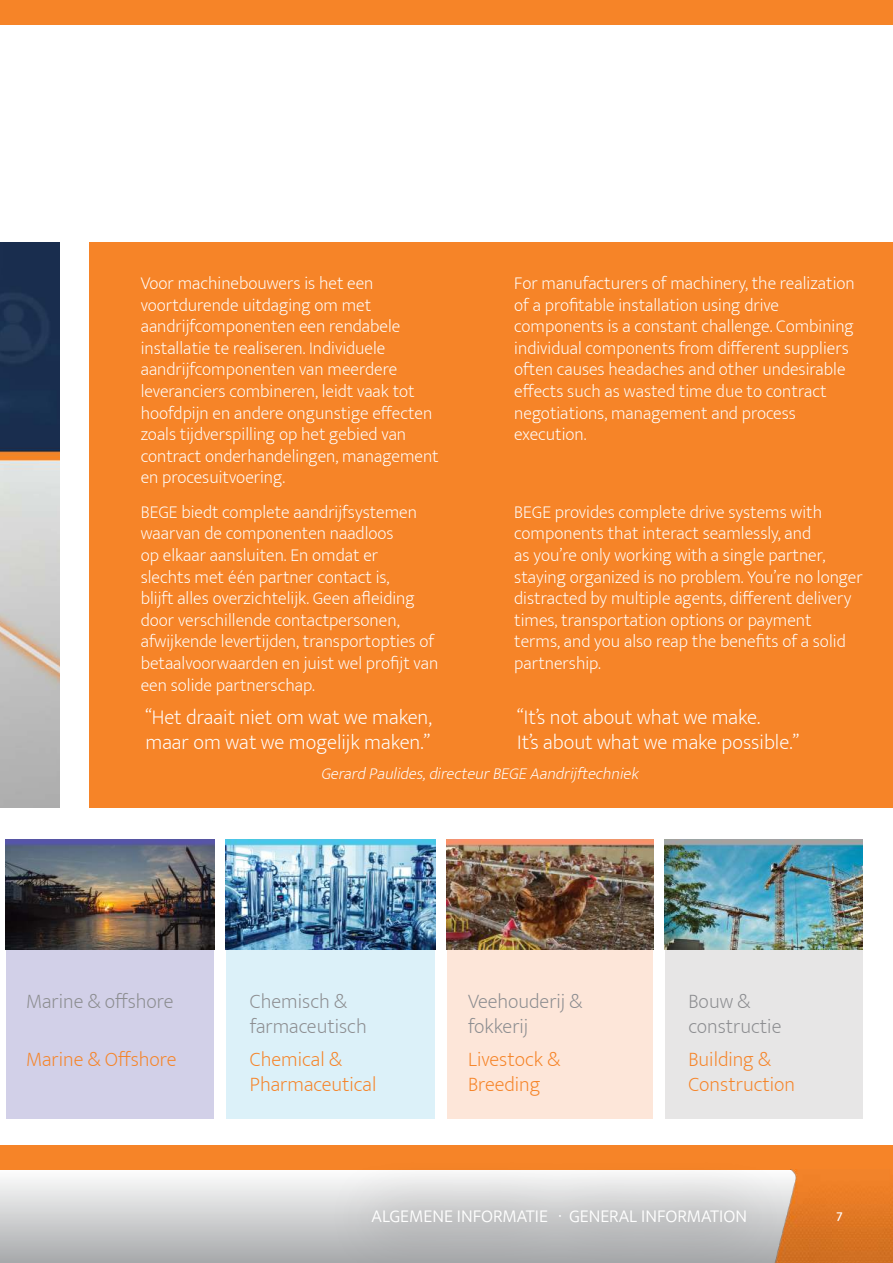
<style>
.page{position:relative;width:893px;height:1263px;background:#fff}
.page>*{position:absolute;margin:0;border:0;box-sizing:border-box;transform-origin:0 0}
.t1{font:200 21px/25.2px "Ek Mukta";color:#fff}
.t2{font:200 20.55px/24.8px "Ek Mukta";color:#f68428}
.t3{font:200 20.55px/24.8px "Ek Mukta";color:#8c8d90}
.t4{font:200 18px/21.6px "Ek Mukta";color:#fff}
.t5{font:300 18px "Ek Mukta";color:#fff}
.t6{font:italic 200 16.5px "Ek Mukta";color:#fff}
.t7{font:500 13.5px "Ek Mukta";color:#fff}
</style>
<div class="page">
<div style="left:0;top:1145px;width:893px;height:25px;background:#f68428"></div>
<div style="left:0;top:0;width:893px;height:24px;background:#f68428"></div>
<img style="left:795px;top:1169px;width:98px;height:94px">
<div style="left:324px;top:1158px;width:471px;height:105px;background:#221f1f;opacity:.38"></div>
<div style="left:0;top:930px;width:228px;height:189px;background:#d2d0e8"></div>
<div style="left:447px;top:930px;width:212px;height:189px;background:#fde6d9"></div>
<div style="left:226px;top:930px;width:215px;height:189px;background:#dcf1f9"></div>
<div style="left:660px;top:930px;width:202px;height:189px;background:#e7e6e6"></div>
<div style="left:0;top:839px;width:6px;height:284px;background:#fff"></div>
<div style="left:214px;top:839px;width:12px;height:284px;background:#fff"></div>
<div style="left:436px;top:839px;width:11px;height:284px;background:#fff"></div>
<div style="left:653px;top:839px;width:11px;height:284px;background:#fff"></div>
<img style="left:0;top:242px;width:60px;height:566px">
<div style="left:89px;top:242px;width:804px;height:566px;background:#f68428"></div>
<img style="left:6px;top:839px;width:208px;height:110px">
<img style="left:226px;top:839px;width:210px;height:110px">
<img style="left:447px;top:839px;width:206px;height:110px">
<img style="left:664px;top:839px;width:198px;height:110px">
<p class="t4" style="left:141px;top:273px;width:299px">Voor machinebouwers is het een voortdurende uitdaging om met aandrijfcomponenten een rendabele installatie te realiseren. Individuele aandrijfcomponenten van meerdere leveranciers combineren, leidt vaak tot hoofdpijn en andere ongunstige effecten zoals tijdverspilling op het gebied van contract onderhandelingen, management en procesuitvoering.</p>
<p class="t4" style="left:141px;top:502px;width:299px">BEGE biedt complete aandrijfsystemen waarvan de componenten naadloos<br>op elkaar aansluiten. En omdat er<br>slechts met één partner contact is,<br>blijft alles overzichtelijk. Geen afleiding door verschillende contactpersonen, afwijkende levertijden, transportopties of betaalvoorwaarden en juist wel profijt van een solide partnerschap.</p>
<p class="t4" style="left:514px;top:273px;width:342px">For manufacturers of machinery, the realization of a profitable installation using drive components is a constant challenge. Combining individual components from different suppliers often causes headaches and other undesirable effects such as wasted time due to contract negotiations, management and process execution.</p>
<p class="t4" style="left:514px;top:502px;width:350px">BEGE provides complete drive systems with components that interact seamlessly, and<br>as you’re only working with a single partner, staying organized is no problem. You’re no longer distracted by multiple agents, different delivery times, transportation options or payment<br>terms, and you also reap the benefits of a solid partnership.</p>
<p class="t1" style="left:145px;top:706px;width:288px">“Het draait niet om wat we maken, maar om wat we mogelijk maken.”</p>
<p class="t1" style="left:517px;top:706px;width:283px">“It’s not about what we make.<br>It’s about what we make possible.”</p>
<p class="t6" style="left:321px;top:765px;width:322px">Gerard Paulides,directeur BEGE Aandrijftechniek</p>
<p class="t3" style="left:26px;top:989px;width:149px">Marine &amp; offshore</p>
<p class="t2" style="left:26px;top:1047px;width:152px">Marine &amp; Offshore</p>
<p class="t3" style="left:250px;top:990px;width:118px">Chemisch &amp; farmaceutisch</p>
<p class="t2" style="left:250px;top:1048px;width:128px">Chemical &amp;<br>Pharmaceutical</p>
<p class="t3" style="left:468px;top:990px;width:116px">Veehouderij &amp; fokkerij</p>
<p class="t2" style="left:468px;top:1048px;width:94px">Livestock &amp;<br>Breeding</p>
<p class="t3" style="left:688px;top:990px;width:94px">Bouw &amp; constructie</p>
<p class="t2" style="left:688px;top:1048px;width:108px">Building &amp;<br>Construction</p>
<p class="t5" style="left:372px;top:1207px;width:377px">ALGEMENE INFORMATIE · GENERAL INFORMATION</p>
<p class="t7" style="left:836px;top:1210px;width:8px">7</p>
</div>
